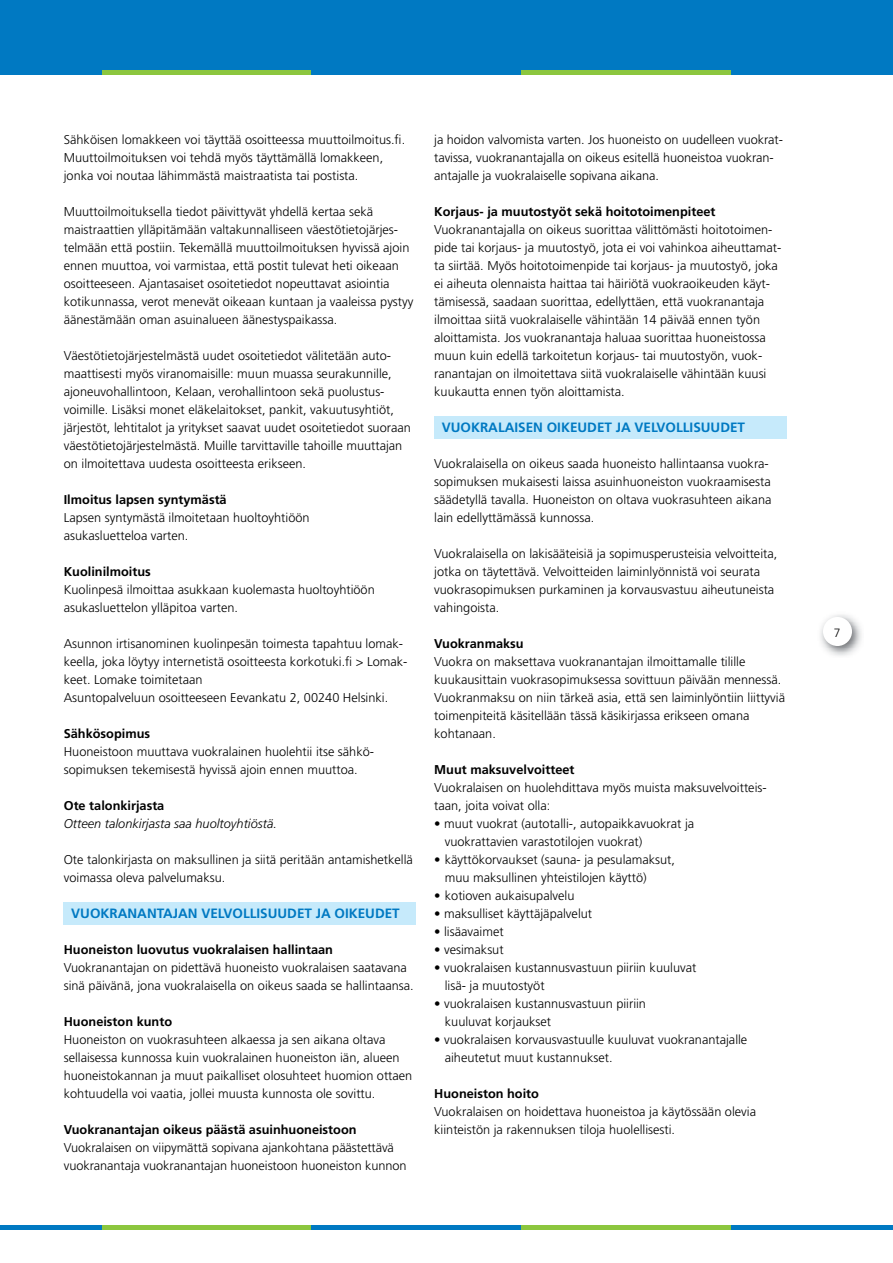
<style>
.page{position:relative;width:893px;height:1263px;background:#fff}
.page>*{position:absolute;margin:0;border:0;box-sizing:border-box;transform-origin:0 0}
.t1{font:700 13.5px "Frutiger";color:#0079c2}
.t2{font:300 12.75px/18px "Frutiger";color:#000}
.t3{font:700 12.75px "Frutiger";color:#000}
.t4{font:italic 300 12.75px "Frutiger";color:#000}
.t5{font:300 12px "Frutiger";color:#000}
</style>
<div class="page">
<div style="left:0;top:1225px;width:102px;height:5px;background:#0079c2"></div>
<div style="left:102px;top:1225px;width:210px;height:5px;background:#8cc63e"></div>
<div style="left:312px;top:1225px;width:209px;height:5px;background:#0079c2"></div>
<div style="left:730px;top:1225px;width:163px;height:5px;background:#0079c2"></div>
<div style="left:521px;top:1225px;width:210px;height:5px;background:#8cc63e"></div>
<div style="left:0;top:0;width:893px;height:70px;background:#0079c2"></div>
<img style="left:820px;top:615px;width:42px;height:41px">
<div style="left:823px;top:617px;width:29px;height:29px;background:#fff;border-radius:50%"></div>
<hr style="left:0;top:70px;width:102px;height:4px;background:#0079c2">
<hr style="left:102px;top:70px;width:210px;height:4px;background:#8cc63e">
<hr style="left:312px;top:70px;width:209px;height:4px;background:#0079c2">
<hr style="left:730px;top:70px;width:163px;height:4px;background:#0079c2">
<hr style="left:521px;top:70px;width:210px;height:4px;background:#8cc63e">
<div style="left:434px;top:416px;width:353px;height:23px;background:#c6eafb"></div>
<div style="left:64px;top:902px;width:352px;height:23px;background:#c6eafb"></div>
<p class="t2" style="left:64px;top:131px;width:343px">Sähköisen lomakkeen voi täyttää osoitteessa muuttoilmoitus.fi.<br>Muuttoilmoituksen voi tehdä myös täyttämällä lomakkeen, jonka voi noutaa lähimmästä maistraatista tai postista.</p>
<p class="t2" style="left:64px;top:203px;width:351px">Muuttoilmoituksella tiedot päivittyvät yhdellä kertaa sekä maistraattien ylläpitämään valtakunnalliseen väestötietojärjes&shy;telmään että postiin. Tekemällä muuttoilmoituksen hyvissä ajoin ennen muuttoa, voi varmistaa, että postit tulevat heti oikeaan osoitteeseen. Ajantasaiset osoitetiedot nopeuttavat asiointia kotikunnassa, verot menevät oikeaan kuntaan ja vaaleissa pystyy äänestämään oman asuinalueen äänestyspaikassa.</p>
<p class="t2" style="left:64px;top:347px;width:349px">Väestötietojärjestelmästä uudet osoitetiedot välitetään auto&shy;maattisesti myös viranomaisille: muun muassa seurakunnille, ajoneuvohallintoon, Kelaan, verohallintoon sekä puolustus&shy;voimille. Lisäksi monet eläkelaitokset, pankit, vakuutusyhtiöt, järjestöt, lehtitalot ja yritykset saavat uudet osoitetiedot suoraan väestötietojärjestelmästä. Muille tarvittaville tahoille muuttajan on ilmoitettava uudesta osoitteesta erikseen.</p>
<p class="t3" style="left:64px;top:492px;width:164px">Ilmoitus lapsen syntymästä</p>
<p class="t2" style="left:64px;top:509px;width:247px">Lapsen syntymästä ilmoitetaan huoltoyhtiöön asukasluetteloa varten.</p>
<p class="t3" style="left:64px;top:564px;width:89px">Kuolinilmoitus</p>
<p class="t2" style="left:64px;top:581px;width:313px">Kuolinpesä ilmoittaa asukkaan kuolemasta huoltoyhtiöön asukasluettelon ylläpitoa varten.</p>
<p class="t2" style="left:64px;top:635px;width:345px">Asunnon irtisanominen kuolinpesän toimesta tapahtuu lomak&shy;keella, joka löytyy internetistä osoitteesta korkotuki.fi &gt; Lomak&shy;keet. Lomake toimitetaan<br>Asuntopalveluun osoitteeseen Eevankatu 2, 00240 Helsinki.</p>
<p class="t3" style="left:64px;top:726px;width:88px">Sähkösopimus</p>
<p class="t2" style="left:64px;top:743px;width:312px">Huoneistoon muuttava vuokralainen huolehtii itse sähkö&shy;sopimuksen tekemisestä hyvissä ajoin ennen muuttoa.</p>
<p class="t3" style="left:64px;top:798px;width:102px">Ote talonkirjasta</p>
<p class="t4" style="left:64px;top:816px;width:215px">Otteen talonkirjasta saa huoltoyhtiöstä.</p>
<p class="t2" style="left:64px;top:851px;width:351px">Ote talonkirjasta on maksullinen ja siitä peritään antamishetkellä voimassa oleva palvelumaksu.</p>
<p class="t1" style="left:71px;top:905px;width:330px">VUOKRANANTAJAN VELVOLLISUUDET JA OIKEUDET</p>
<p class="t3" style="left:64px;top:942px;width:271px">Huoneiston luovutus vuokralaisen hallintaan</p>
<p class="t2" style="left:64px;top:959px;width:351px">Vuokranantajan on pidettävä huoneisto vuokralaisen saatavana sinä päivänä, jona vuokralaisella on oikeus saada se hallintaansa.</p>
<p class="t3" style="left:64px;top:1014px;width:110px">Huoneiston kunto</p>
<p class="t2" style="left:64px;top:1031px;width:350px">Huoneiston on vuokrasuhteen alkaessa ja sen aikana oltava sellaisessa kunnossa kuin vuokralainen huoneiston iän, alueen huoneistokannan ja muut paikalliset olosuhteet huomion ottaen kohtuudella voi vaatia, jollei muusta kunnosta ole sovittu.</p>
<p class="t3" style="left:64px;top:1122px;width:294px">Vuokranantajan oikeus päästä asuinhuoneistoon</p>
<p class="t2" style="left:64px;top:1139px;width:344px">Vuokralaisen on viipymättä sopivana ajankohtana päästettävä vuokranantaja vuokranantajan huoneistoon huoneiston kunnon</p>
<p class="t2" style="left:434px;top:131px;width:350px">ja hoidon valvomista varten. Jos huoneisto on uudelleen vuokrat&shy;tavissa, vuokranantajalla on oikeus esitellä huoneistoa vuokran&shy;antajalle ja vuokralaiselle sopivana aikana.</p>
<p class="t3" style="left:434px;top:204px;width:283px">Korjaus- ja muutostyöt sekä hoitotoimenpiteet</p>
<p class="t2" style="left:434px;top:221px;width:349px">Vuokranantajalla on oikeus suorittaa välittömästi hoitotoimen&shy;pide tai korjaus- ja muutostyö, jota ei voi vahinkoa aiheuttamat&shy;ta siirtää. Myös hoitotoimenpide tai korjaus- ja muutostyö, joka ei aiheuta olennaista haittaa tai häiriötä vuokraoikeuden käyt&shy;tämisessä, saadaan suorittaa, edellyttäen, että vuokran antaja ilmoittaa siitä vuokralaiselle vähintään 14 päivää ennen työn aloittamista. Jos vuokranantaja haluaa suorittaa huoneistossa muun kuin edellä tarkoitetun korjaus- tai muutostyön, vuok&shy;ranantajan on ilmoitettava siitä vuokralaiselle vähintään kuusi kuukautta ennen työn aloittamista.</p>
<p class="t1" style="left:442px;top:419px;width:305px">VUOKRALAISEN OIKEUDET JA VELVOLLISUUDET</p>
<p class="t2" style="left:434px;top:455px;width:339px">Vuokralaisella on oikeus saada huoneisto hallintaansa vuokra&shy;sopimuksen mukaisesti laissa asuinhuoneiston vuokraamisesta säädetyllä tavalla. Huoneiston on oltava vuokrasuhteen aikana lain edellyttämässä kunnossa.</p>
<p class="t2" style="left:434px;top:545px;width:345px">Vuokralaisella on lakisääteisiä ja sopimusperusteisia velvoitteita, jotka on täytettävä. Velvoitteiden laiminlyönnistä voi seurata vuokrasopimuksen purkaminen ja korvausvastuu aiheutuneista vahingoista.</p>
<p class="t3" style="left:434px;top:636px;width:91px">Vuokranmaksu</p>
<p class="t2" style="left:434px;top:653px;width:352px">Vuokra on maksettava vuokranantajan ilmoittamalle tilille kuukausittain vuokrasopimuksessa sovittuun päivään mennessä.<br>Vuokranmaksu on niin tärkeä asia, että sen laiminlyöntiin liittyviä toimenpiteitä käsitellään tässä käsikirjassa erikseen omana kohtanaan.</p>
<p class="t3" style="left:434px;top:762px;width:142px">Muut maksuvelvoitteet</p>
<p class="t2" style="left:434px;top:779px;width:334px">Vuokralaisen on huolehdittava myös muista maksuvelvoitteis&shy;taan, joita voivat olla:</p>
<p class="t2" style="left:445px;top:815px;width:251px;text-indent:-10px">• muut vuokrat (autotalli-, autopaikkavuokrat ja vuokrattavien varastotilojen vuokrat)</p>
<p class="t2" style="left:445px;top:851px;width:232px;text-indent:-11px">• käyttökorvaukset (sauna- ja pesulamaksut, muu maksullinen yhteistilojen käyttö)</p>
<p class="t2" style="left:434px;top:887px;width:142px">• kotioven aukaisupalvelu</p>
<p class="t2" style="left:434px;top:905px;width:159px">• maksulliset käyttäjäpalvelut</p>
<p class="t2" style="left:434px;top:923px;width:71px">• lisäavaimet</p>
<p class="t2" style="left:434px;top:941px;width:71px">• vesimaksut</p>
<p class="t2" style="left:445px;top:959px;width:253px;text-indent:-10px">• vuokralaisen kustannusvastuun piiriin kuuluvat lisä- ja muutostyöt</p>
<p class="t2" style="left:445px;top:995px;width:203px;text-indent:-11px">• vuokralaisen kustannusvastuun piiriin kuuluvat korjaukset</p>
<p class="t2" style="left:445px;top:1031px;width:304px;text-indent:-10px">• vuokralaisen korvausvastuulle kuuluvat vuokranantajalle aiheutetut muut kustannukset.</p>
<p class="t3" style="left:434px;top:1086px;width:106px">Huoneiston hoito</p>
<p class="t2" style="left:434px;top:1103px;width:323px">Vuokralaisen on hoidettava huoneistoa ja käytössään olevia kiinteistön ja rakennuksen tiloja huolellisesti.</p>
<p class="t5" style="left:834px;top:626px;width:8px">7</p>
</div>
